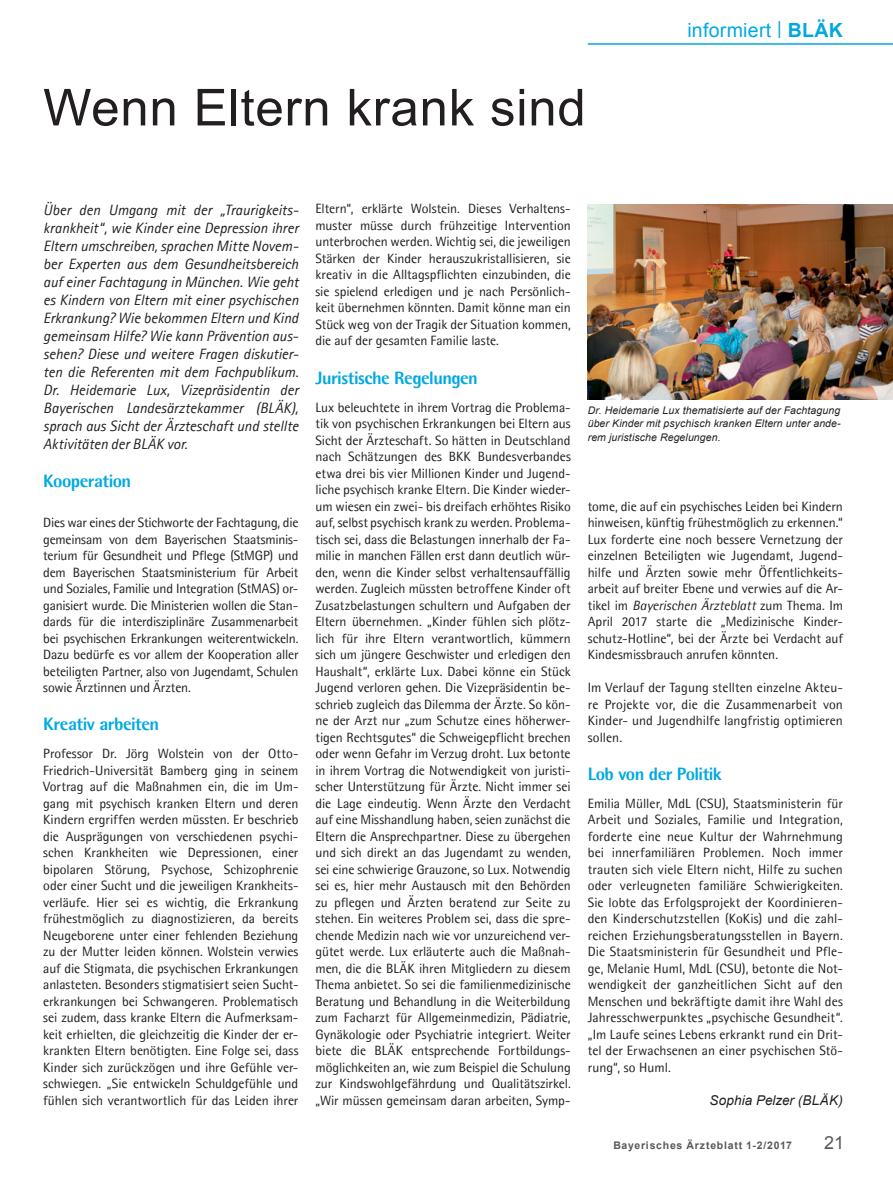
<style>
.page{position:relative;width:893px;height:1191px;background:#fff}
.page>*{position:absolute;margin:0;border:0;box-sizing:border-box;transform-origin:0 0}
.t1{font:51px "Arial";letter-spacing:.015em;color:#231f20}
.t2{font:19.5px "Arial";letter-spacing:.015em;color:#00a9e0}
.t3{font:800 18px "Agfa Rotis Semisans";letter-spacing:-.03em;color:#00a9e0}
.t4{font:18px "Arial";color:#58595b}
.t5{font:italic 15px/18px "Agfa Rotis Sans Serif";color:#231f20;text-align:justify}
.t6{font:13.5px/16.5px "Agfa Rotis Semisans";letter-spacing:-.005em;color:#231f20;text-align:justify}
.t7{font:italic 13.5px "Arial";letter-spacing:.005em;color:#231f20}
.t8{font:italic 10.5px/13.5px "Arial";letter-spacing:.01em;color:#231f20;text-align:justify}
.t9{font:700 10.5px "Arial";letter-spacing:.075em;color:#58595b}
.s1{font-weight:700}
.s2{font-style:italic}
</style>
<div class="page">
<hr style="left:587px;top:43px;width:306px;height:2px;background:#00a9e0">
<img style="left:587px;top:204px;width:306px;height:196px">
<h1 class="t1" style="left:43px;top:79px;width:544px">Wenn Eltern krank sind</h1>
<h2 class="t2" style="left:687px;top:20px;width:157px">informiert <sup>|</sup> <span class="s1">BLÄK</span></h2>
<p class="t5" style="left:43px;top:201px;width:257px">Über den Umgang mit der „Traurigkeits&shy;krankheit“, wie Kinder eine Depression ihrer Eltern umschreiben, sprachen Mitte Novem&shy;ber Experten aus dem Gesundheitsbereich auf einer Fachtagung in München. Wie geht es Kindern von Eltern mit einer psychischen Erkrankung? Wie bekommen Eltern und Kind gemeinsam Hilfe? Wie kann Prävention aus&shy;sehen? Diese und weitere Fragen diskutier&shy;ten die Referenten mit dem Fachpublikum.<br>Dr. Heidemarie Lux, Vizepräsidentin der Bayerischen Landesärztekammer (BLÄK), sprach aus Sicht der Ärzteschaft und stellte Aktivitäten der BLÄK vor.</p>
<h3 class="t3" style="left:43px;top:469px;width:90px">Kooperation</h3>
<p class="t6" style="left:43px;top:514px;width:257px">Dies war eines der Stichworte der Fachtagung, die gemeinsam von dem Bayerischen Staatsminis&shy;terium für Gesundheit und Pflege (StMGP) und dem Bayerischen Staatsministerium für Arbeit und Soziales, Familie und Integration (StMAS) or&shy;ganisiert wurde. Die Ministerien wollen die Stan&shy;dards für die interdisziplinäre Zusammenarbeit bei psychischen Erkrankungen weiterentwickeln.<br>Dazu bedürfe es vor allem der Kooperation aller beteiligten Partner, also von Jugendamt, Schulen sowie Ärztinnen und Ärzten.</p>
<h3 class="t3" style="left:43px;top:712px;width:117px">Kreativ arbeiten</h3>
<p class="t6" style="left:43px;top:745px;width:257px">Professor Dr. Jörg Wolstein von der Otto-Friedrich-Universität Bamberg ging in seinem Vortrag auf die Maßnahmen ein, die im Um&shy;gang mit psychisch kranken Eltern und deren Kindern ergriffen werden müssten. Er beschrieb die Ausprägungen von verschiedenen psychi&shy;schen Krankheiten wie Depressionen, einer bipolaren Störung, Psychose, Schizophrenie oder einer Sucht und die jeweiligen Krankheits&shy;verläufe. Hier sei es wichtig, die Erkrankung frühestmöglich zu diagnostizieren, da bereits Neugeborene unter einer fehlenden Beziehung zu der Mutter leiden können. Wolstein verwies auf die Stigmata, die psychischen Erkrankungen anlasteten. Besonders stigmatisiert seien Sucht&shy;erkrankungen bei Schwangeren. Problematisch sei zudem, dass kranke Eltern die Aufmerksam&shy;keit erhielten, die gleichzeitig die Kinder der er&shy;krankten Eltern benötigten. Eine Folge sei, dass Kinder sich zurückzögen und ihre Gefühle ver&shy;schwiegen. „Sie entwickeln Schuldgefühle und fühlen sich verantwortlich für das Leiden ihrer</p>
<p class="t6" style="left:315px;top:200px;width:257px">Eltern“, erklärte Wolstein. Dieses Verhaltens&shy;muster müsse durch frühzeitige Intervention unterbrochen werden. Wichtig sei, die jeweiligen Stärken der Kinder herauszukristallisieren, sie kreativ in die Alltagspflichten einzubinden, die sie spielend erledigen und je nach Persönlich&shy;keit übernehmen könnten. Damit könne man ein Stück weg von der Tragik der Situation kommen, die auf der gesamten Familie laste.</p>
<h3 class="t3" style="left:315px;top:366px;width:164px">Juristische Regelungen</h3>
<p class="t6" style="left:315px;top:399px;width:257px">Lux beleuchtete in ihrem Vortrag die Problema&shy;tik von psychischen Erkrankungen bei Eltern aus Sicht der Ärzteschaft. So hätten in Deutschland nach Schätzungen des BKK Bundesverbandes etwa drei bis vier Millionen Kinder und Jugend&shy;liche psychisch kranke Eltern. Die Kinder wieder&shy;um wiesen ein zwei- bis dreifach erhöhtes Risiko auf, selbst psychisch krank zu werden. Problema&shy;tisch sei, dass die Belastungen innerhalb der Fa&shy;milie in manchen Fällen erst dann deutlich wür&shy;den, wenn die Kinder selbst verhaltensauffällig werden. Zugleich müssten betroffene Kinder oft Zusatzbelastungen schultern und Aufgaben der Eltern übernehmen. „Kinder fühlen sich plötz&shy;lich für ihre Eltern verantwortlich, kümmern sich um jüngere Geschwister und erledigen den Haushalt“, erklärte Lux. Dabei könne ein Stück Jugend verloren gehen. Die Vizepräsidentin be&shy;schrieb zugleich das Dilemma der Ärzte. So kön&shy;ne der Arzt nur „zum Schutze eines höherwer&shy;tigen Rechtsgutes“ die Schweigepflicht brechen oder wenn Gefahr im Verzug droht. Lux betonte in ihrem Vortrag die Notwendigkeit von juristi&shy;scher Unterstützung für Ärzte. Nicht immer sei die Lage eindeutig. Wenn Ärzte den Verdacht auf eine Misshandlung haben, seien zunächst die Eltern die Ansprechpartner. Diese zu übergehen und sich direkt an das Jugendamt zu wenden, sei eine schwierige Grauzone, so Lux. Notwendig sei es, hier mehr Austausch mit den Behörden zu pflegen und Ärzten beratend zur Seite zu stehen. Ein weiteres Problem sei, dass die spre&shy;chende Medizin nach wie vor unzureichend ver&shy;gütet werde. Lux erläuterte auch die Maßnah&shy;men, die die BLÄK ihren Mitgliedern zu diesem Thema anbietet. So sei die familienmedizinische Beratung und Behandlung in die Weiterbildung zum Facharzt für Allgemeinmedizin, Pädiatrie, Gynäkologie oder Psychiatrie integriert. Weiter biete die BLÄK entsprechende Fortbildungs&shy;möglichkeiten an, wie zum Beispiel die Schulung zur Kindswohlgefährdung und Qualitätszirkel. „Wir müssen gemeinsam daran arbeiten, Symp-</p>
<p class="t8" style="left:587px;top:403px;width:254px">Dr. Heidemarie Lux thematisierte auf der Fachtagung über Kinder mit psychisch kranken Eltern unter ande&shy;rem juristische Regelungen.</p>
<p class="t6" style="left:587px;top:498px;width:257px">tome, die auf ein psychisches Leiden bei Kindern hinweisen, künftig frühestmöglich zu erkennen.“ Lux forderte eine noch bessere Vernetzung der einzelnen Beteiligten wie Jugendamt, Jugend&shy;hilfe und Ärzten sowie mehr Öffentlichkeits&shy;arbeit auf breiter Ebene und verwies auf die Ar&shy;tikel im <span class="s2">Bayerischen Ärzteblatt</span> zum Thema. Im April 2017 starte die „Medizinische Kinder&shy;schutz-Hotline“, bei der Ärzte bei Verdacht auf Kindesmissbrauch anrufen könnten.</p>
<p class="t6" style="left:587px;top:679px;width:257px">Im Verlauf der Tagung stellten einzelne Akteu&shy;re Projekte vor, die die Zusammenarbeit von Kinder- und Jugendhilfe langfristig optimieren sollen.</p>
<h3 class="t3" style="left:587px;top:762px;width:136px">Lob von der Politik</h3>
<p class="t6" style="left:587px;top:795px;width:257px">Emilia Müller, MdL (CSU), Staatsministerin für Arbeit und Soziales, Familie und Integration, forderte eine neue Kultur der Wahrnehmung bei innerfamiliären Problemen. Noch immer trauten sich viele Eltern nicht, Hilfe zu suchen oder verleugneten familiäre Schwierigkeiten.<br>Sie lobte das Erfolgsprojekt der Koordinieren&shy;den Kinderschutzstellen (KoKis) und die zahl&shy;reichen Erziehungsberatungsstellen in Bayern.<br>Die Staatsministerin für Gesundheit und Pfle&shy;ge, Melanie Huml, MdL (CSU), betonte die Not&shy;wendigkeit der ganzheitlichen Sicht auf den Menschen und bekräftigte damit ihre Wahl des Jahresschwerpunktes „psychische Gesundheit“. „Im Laufe seines Lebens erkrankt rund ein Drit&shy;tel der Erwachsenen an einer psychischen Stö&shy;rung“, so Huml.</p>
<p class="t7" style="left:709px;top:1092px;width:135px">Sophia Pelzer (BLÄK)</p>
<p class="t9" style="left:613px;top:1140px;width:180px">Bayerisches Ärzteblatt 1-2/2017</p>
<h3 class="t4" style="left:824px;top:1133px;width:21px">21</h3>
</div>
